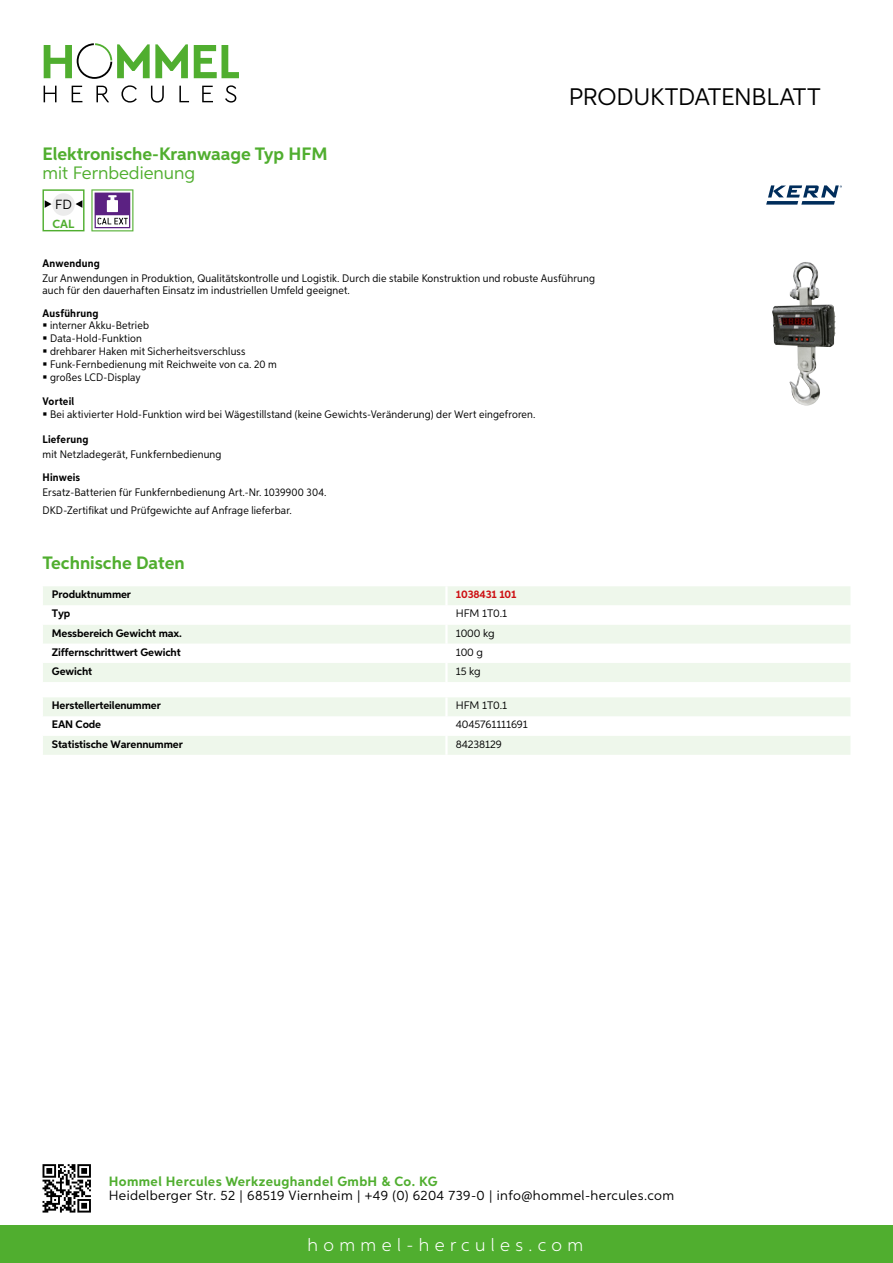
<style>
.page{position:relative;width:893px;height:1263px;background:#fff}
.page>*{position:absolute;margin:0;border:0;box-sizing:border-box;transform-origin:0 0}
.t1{font:24px "Aspira";letter-spacing:-.01em;color:#000}
.t2{font:700 18px "Aspira";color:#50ae2f}
.t3{font:300 18px "Aspira";letter-spacing:.3em;color:#fff}
.t4{font:18px "Aspira";color:#50ae2f}
.t5{font:13.5px "Aspira";letter-spacing:.03em;color:#000}
.t6{font:700 13.5px "Aspira";letter-spacing:.03em;color:#50ae2f}
.t7{font:13.35px "Aspira";color:#000}
.t8{font:700 11.85px "Aspira";color:#50ae2f}
.t9{font:10.95px/12.8px "Aspira Nar";letter-spacing:.015em;color:#000}
.t10{font:700 10.95px "Aspira";letter-spacing:-.01em;color:#000}
.t11{font:10.95px "Aspira";letter-spacing:-.01em;color:#000}
.t12{font:700 10.95px "Aspira Nar";letter-spacing:.02em;color:#000}
.t13{font:700 10.95px "Aspira";letter-spacing:-.01em;color:#cd1013}
</style>
<div class="page">
<div style="left:0;top:1226px;width:893px;height:37px;background:#50ae2f"></div>
<svg style="left:43px;top:1164px;width:48px;height:48px"></svg>
<svg style="left:194px;top:45px;width:45px;height:33px"></svg>
<svg style="left:44px;top:43px;width:144px;height:36px"></svg>
<svg style="left:44px;top:86px;width:13px;height:16px"></svg>
<svg style="left:72px;top:86px;width:10px;height:16px"></svg>
<svg style="left:96px;top:86px;width:13px;height:16px"></svg>
<svg style="left:121px;top:85px;width:16px;height:18px"></svg>
<svg style="left:151px;top:86px;width:13px;height:17px"></svg>
<svg style="left:179px;top:86px;width:10px;height:16px"></svg>
<svg style="left:202px;top:86px;width:11px;height:16px"></svg>
<svg style="left:225px;top:85px;width:11px;height:18px"></svg>
<div style="left:43px;top:586px;width:807px;height:96px;background:#eef7eb"></div>
<svg style="left:43px;top:605px;width:807px;height:58px"></svg>
<hr style="left:445px;top:586px;width:3px;height:19px;background:#fff">
<hr style="left:445px;top:605px;width:3px;height:20px;background:#fff">
<hr style="left:445px;top:625px;width:3px;height:19px;background:#fff">
<hr style="left:445px;top:644px;width:3px;height:19px;background:#fff">
<hr style="left:445px;top:663px;width:3px;height:19px;background:#fff">
<svg style="left:43px;top:697px;width:807px;height:58px"></svg>
<hr style="left:445px;top:736px;width:3px;height:19px;background:#fff">
<div style="left:43px;top:189px;width:42px;height:42px;border:1px solid #50ae2f"></div>
<div style="left:52px;top:193px;width:23px;height:23px;background:#ececec;border-radius:50%"></div>
<svg style="left:76px;top:200px;width:6px;height:8px"></svg>
<svg style="left:45px;top:200px;width:7px;height:8px"></svg>
<svg style="left:91px;top:189px;width:42px;height:42px"></svg>
<img style="left:772px;top:262px;width:64px;height:144px">
<svg style="left:766px;top:185px;width:76px;height:20px"></svg>
<h2 class="t2" style="left:43px;top:142px;width:287px">Elektronische-Kranwaage Typ HFM</h2>
<h2 class="t4" style="left:43px;top:162px;width:154px">mit Fernbedienung</h2>
<p class="t7" style="left:55px;top:196px;width:18px">FD</p>
<p class="t8" style="left:53px;top:216px;width:23px">CAL</p>
<h1 class="t1" style="left:569px;top:82px;width:253px">Produktdatenblatt</h1>
<p class="t12" style="left:43px;top:257px;width:59px">Anwendung</p>
<p class="t9" style="left:43px;top:273px;width:554px;line-height:12px">Zur Anwendungen in Produktion, Qualitätskontrolle und Logistik. Durch die stabile Konstruktion und robuste Ausführung auch für den dauerhaften Einsatz im industriellen Umfeld geeignet.</p>
<p class="t12" style="left:43px;top:306px;width:58px">Ausführung</p>
<p class="t9" style="left:50px;top:319px;width:228px">interner Akku-Betrieb<br>Data-Hold-Funktion<br>drehbarer Haken mit Sicherheitsverschluss<br>Funk-Fernbedienung mit Reichweite von ca. 20 m großes LCD-Display</p>
<p class="t12" style="left:43px;top:394px;width:33px">Vorteil</p>
<p class="t9" style="left:50px;top:407px;width:487px">Bei aktivierter Hold-Funktion wird bei Wägestillstand (keine Gewichts-Veränderung) der Wert eingefroren.</p>
<p class="t12" style="left:43px;top:432px;width:47px">Lieferung</p>
<p class="t9" style="left:43px;top:448px;width:180px">mit Netzladegerät, Funkfernbedienung</p>
<p class="t12" style="left:43px;top:470px;width:39px">Hinweis</p>
<p class="t9" style="left:43px;top:483px;width:286px;line-height:17.5px">Ersatz-Batterien für Funkfernbedienung Art.-Nr. 1039900 304.<br>DKD-Zertifikat und Prüfgewichte auf Anfrage lieferbar.</p>
<h2 class="t2" style="left:43px;top:552px;width:144px">Technische Daten</h2>
<p class="t10" style="left:52px;top:588px;width:81px">Produktnummer</p>
<p class="t13" style="left:456px;top:588px;width:62px">1038431 101</p>
<p class="t10" style="left:52px;top:607px;width:20px">Typ</p>
<p class="t11" style="left:456px;top:607px;width:53px">HFM 1T0.1</p>
<p class="t10" style="left:52px;top:626px;width:132px">Messbereich Gewicht max.</p>
<p class="t11" style="left:456px;top:626px;width:40px">1000 kg</p>
<p class="t10" style="left:52px;top:645px;width:130px">Ziffernschrittwert Gewicht</p>
<p class="t11" style="left:456px;top:645px;width:29px">100 g</p>
<p class="t10" style="left:52px;top:664px;width:42px">Gewicht</p>
<p class="t11" style="left:456px;top:664px;width:26px">15 kg</p>
<p class="t10" style="left:52px;top:699px;width:111px">Herstellerteilenummer</p>
<p class="t11" style="left:456px;top:699px;width:53px">HFM 1T0.1</p>
<p class="t10" style="left:52px;top:718px;width:51px">EAN Code</p>
<p class="t11" style="left:456px;top:718px;width:74px">4045761111691</p>
<p class="t10" style="left:52px;top:737px;width:132px">Statistische Warennummer</p>
<p class="t11" style="left:456px;top:737px;width:47px">84238129</p>
<p class="t6" style="left:109px;top:1172px;width:330px">Hommel Hercules Werkzeughandel GmbH &amp; Co. KG</p>
<p class="t5" style="left:109px;top:1187px;width:567px">Heidelberger Str. 52 | 68519 Viernheim | +49 (0) 6204 739-0 | info@hommel-hercules.com</p>
<h2 class="t3" style="left:307px;top:1234px;width:277px">hommel-hercules.com</h2>
</div>
